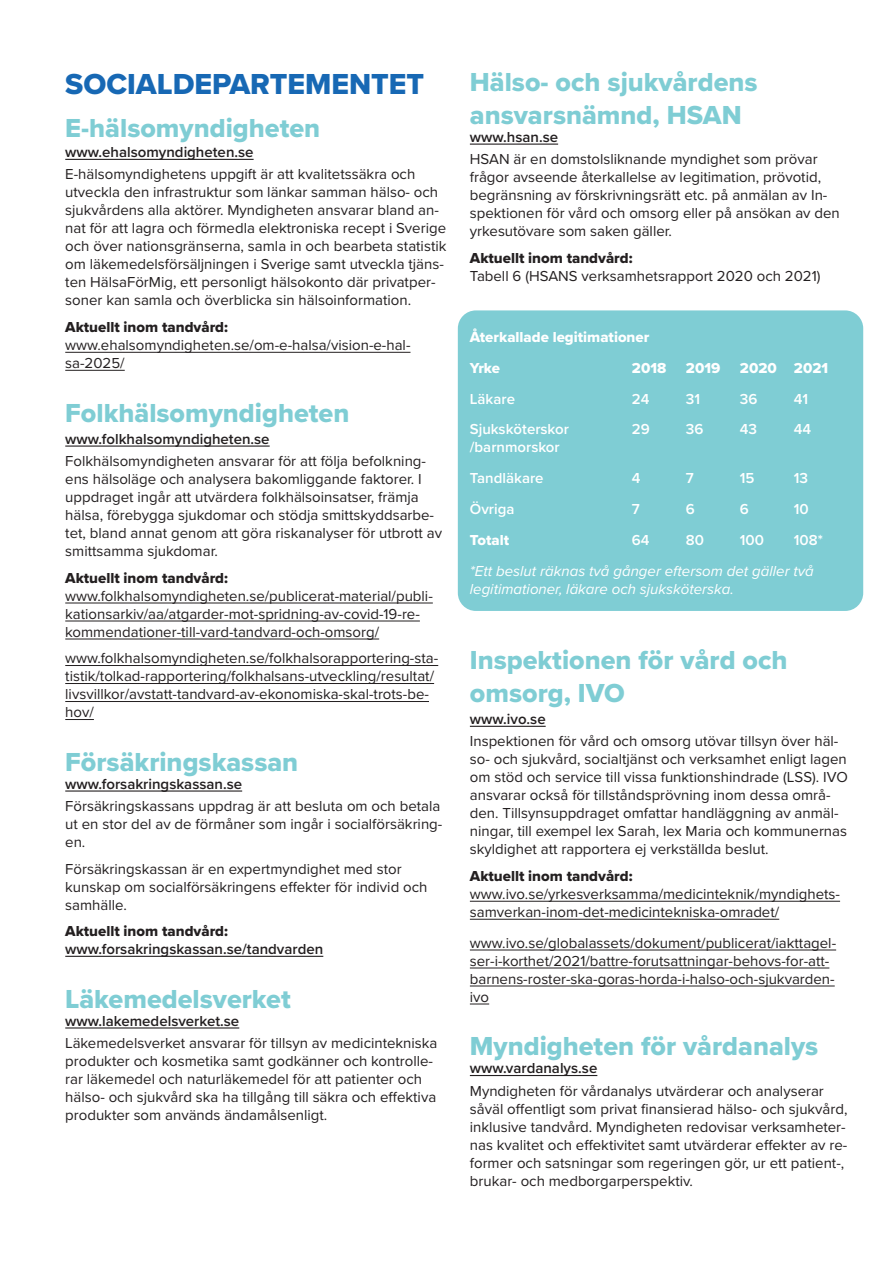
<style>
.page{position:relative;width:893px;height:1263px;background:#fff}
.page>*{position:absolute;margin:0;border:0;box-sizing:border-box;transform-origin:0 0}
.Styckeformat_2{font:30px "Proxima Nova Extrabld";color:#1768b4}
.Styckeformat_5{font:27px/32.4px "Proxima Nova Extrabld";color:#7fcdd4}
.Styckeformat_3{font:15px/18px "Proxima Nova";color:#231f20}
.Styckeformat_5-2{font:15px/18px "Proxima Nova";color:#231f20}
.Styckeformat_3-2{font:600 15px/18px "Proxima Nova";color:#231f20}
.Styckeformat_4{font:15px/18px "Proxima Nova";color:#231f20}
.Styckeformat_3-3{font:600 15px "Proxima Nova";color:#fff}
.Styckeformat_3-4{font:italic 15px/18px "Proxima Nova";color:#fff}
.Styckeformat_3-5{font:15px "Proxima Nova Extrabld";color:#fff}
.Styckeformat_5-3{font:600 15px "Proxima Nova";color:#231f20}
.s1{font-family:"Proxima Nova Extrabld"}
.s2{font-family:"Proxima Nova Extrabld";font-weight:400}
</style>
<div class="page">
<div style="left:458px;top:310px;width:405px;height:301px;background:#7fcdd4;border-radius:18px"></div>
<hr style="left:65px;top:159px;width:189px;height:1px;background:#231f20">
<hr style="left:65px;top:352px;width:345px;height:1px;background:#231f20">
<hr style="left:65px;top:370px;width:60px;height:1px;background:#231f20">
<hr style="left:65px;top:445px;width:205px;height:2px;background:#231f20">
<hr style="left:65px;top:603px;width:368px;height:1px;background:#231f20">
<hr style="left:65px;top:621px;width:355px;height:1px;background:#231f20">
<hr style="left:65px;top:639px;width:314px;height:1px;background:#231f20">
<hr style="left:65px;top:665px;width:373px;height:1px;background:#231f20">
<hr style="left:65px;top:683px;width:369px;height:1px;background:#231f20">
<hr style="left:65px;top:701px;width:364px;height:1px;background:#231f20">
<svg style="left:65px;top:719px;width:29px;height:1px"></svg>
<hr style="left:65px;top:790px;width:177px;height:1px;background:#231f20">
<hr style="left:65px;top:956px;width:258px;height:1px;background:#231f20">
<hr style="left:65px;top:1027px;width:174px;height:1px;background:#231f20">
<hr style="left:470px;top:144px;width:88px;height:1px;background:#231f20">
<hr style="left:470px;top:726px;width:76px;height:1px;background:#231f20">
<hr style="left:470px;top:901px;width:370px;height:1px;background:#231f20">
<hr style="left:470px;top:919px;width:309px;height:1px;background:#231f20">
<hr style="left:470px;top:949px;width:366px;height:1px;background:#231f20">
<hr style="left:470px;top:967px;width:359px;height:1px;background:#231f20">
<hr style="left:470px;top:985px;width:365px;height:1px;background:#231f20">
<svg style="left:470px;top:1003px;width:19px;height:1px"></svg>
<hr style="left:470px;top:1075px;width:127px;height:1px;background:#231f20">
<p class="Styckeformat_2" style="left:65px;top:61px;width:361px">SOCIALDEPARTEMENTET</p>
<p class="Styckeformat_5" style="left:65px;top:111px;width:256px">E-hälsomyndigheten</p>
<p class="Styckeformat_3-2" style="left:65px;top:143px;width:190px">www.ehalsomyndigheten.se</p>
<p class="Styckeformat_3" style="left:65px;top:165px;width:383px">E-hälsomyndighetens uppgift är att kvalitetssäkra och utveckla den infrastruktur som länkar samman hälso- och sjukvårdens alla aktörer. Myndigheten ansvarar bland an&shy;nat för att lagra och förmedla elektroniska recept i Sverige och över nationsgränserna, samla in och bearbeta statistik om läkemedelsförsäljningen i Sverige samt utveckla tjäns&shy;ten HälsaFörMig, ett personligt hälsokonto där privatper&shy;soner kan samla och överblicka sin hälsoinformation.</p>
<p class="Styckeformat_3" style="left:65px;top:317px;width:347px"><span class="s1">Aktuellt inom tandvård: </span>www.ehalsomyndigheten.se/om-e-halsa/vision-e-hal&shy;sa-2025/</p>
<p class="Styckeformat_5" style="left:65px;top:396px;width:286px">Folkhälsomyndigheten</p>
<p class="Styckeformat_3-2" style="left:65px;top:429px;width:206px">www.folkhalsomyndigheten.se</p>
<p class="Styckeformat_3" style="left:65px;top:451px;width:378px">Folkhälsomyndigheten ansvarar för att följa befolkning&shy;ens hälsoläge och analysera bakomliggande faktorer. I uppdraget ingår att utvärdera folkhälsoinsatser, främja hälsa, förebygga sjukdomar och stödja smittskyddsarbe&shy;tet, bland annat genom att göra riskanalyser för utbrott av smittsamma sjukdomar.</p>
<p class="Styckeformat_3" style="left:65px;top:568px;width:369px"><span class="s1">Aktuellt inom tandvård: </span>www.folkhalsomyndigheten.se/publicerat-material/publi&shy;kationsarkiv/aa/atgarder-mot-spridning-av-covid-19-re&shy;kommendationer-till-vard-tandvard-och-omsorg/</p>
<p class="Styckeformat_3" style="left:65px;top:648px;width:374px">www.folkhalsomyndigheten.se/folkhalsorapportering-sta&shy;tistik/tolkad-rapportering/folkhalsans-utveckling/resultat/ livsvillkor/avstatt-tandvard-av-ekonomiska-skal-trots-be&shy;hov/</p>
<p class="Styckeformat_5" style="left:65px;top:745px;width:235px">Försäkringskassan</p>
<p class="Styckeformat_5-3" style="left:65px;top:773px;width:178px">www.forsakringskassan.se</p>
<p class="Styckeformat_4" style="left:65px;top:796px;width:379px">Försäkringskassans uppdrag är att besluta om och betala ut en stor del av de förmåner som ingår i socialförsäkring&shy;en.</p>
<p class="Styckeformat_3" style="left:65px;top:859px;width:364px">Försäkringskassan är en expertmyndighet med stor kunskap om socialförsäkringens effekter för individ och samhälle.</p>
<p class="Styckeformat_3-2" style="left:65px;top:922px;width:260px"><span class="s2">Aktuellt inom tandvård: </span>www.forsakringskassan.se/tandvarden</p>
<p class="Styckeformat_5" style="left:65px;top:982px;width:227px">Läkemedelsverket</p>
<p class="Styckeformat_3-2" style="left:65px;top:1011px;width:176px">www.lakemedelsverket.se</p>
<p class="Styckeformat_3" style="left:65px;top:1033px;width:374px">Läkemedelsverket ansvarar för tillsyn av medicintekniska produkter och kosmetika samt godkänner och kontrolle&shy;rar läkemedel och naturläkemedel för att patienter och hälso- och sjukvård ska ha tillgång till säkra och effektiva produkter som används ändamålsenligt.</p>
<p class="Styckeformat_5" style="left:470px;top:66px;width:289px">Hälso- och sjukvårdens ansvarsnämnd, HSAN</p>
<p class="Styckeformat_5-3" style="left:470px;top:126px;width:90px">www.hsan.se</p>
<p class="Styckeformat_5-2" style="left:470px;top:149px;width:371px">HSAN är en domstolsliknande myndighet som prövar frågor avseende återkallelse av legitimation, prövotid, begränsning av förskrivningsrätt etc. på anmälan av In&shy;spektionen för vård och omsorg eller på ansökan av den yrkesutövare som saken gäller.</p>
<p class="Styckeformat_3" style="left:470px;top:248px;width:352px"><span class="s1">Aktuellt inom tandvård:<br></span>Tabell 6 (HSANS verksamhetsrapport 2020 och 2021)</p>
<p class="Styckeformat_3-5" style="left:470px;top:326px;width:181px">Återkallade legitimationer</p>
<p class="Styckeformat_3-5" style="left:470px;top:357px;width:32px">Yrke</p>
<p class="Styckeformat_3-5" style="left:632px;top:357px;width:36px">2018</p>
<p class="Styckeformat_3-5" style="left:686px;top:357px;width:36px">2019</p>
<p class="Styckeformat_3-5" style="left:740px;top:357px;width:90px">2020 2021</p>
<p class="Styckeformat_3-3" style="left:470px;top:387px;width:47px">Läkare</p>
<p class="Styckeformat_3-3" style="left:632px;top:387px;width:19px">24</p>
<p class="Styckeformat_3-3" style="left:686px;top:387px;width:16px">31</p>
<p class="Styckeformat_3-3" style="left:740px;top:387px;width:19px">36</p>
<p class="Styckeformat_3-3" style="left:794px;top:387px;width:16px">41</p>
<p class="Styckeformat_3-3" style="left:470px;top:418px;width:101px">Sjuksköterskor</p>
<p class="Styckeformat_3-3" style="left:632px;top:418px;width:19px">29</p>
<p class="Styckeformat_3-3" style="left:686px;top:418px;width:19px">36</p>
<p class="Styckeformat_3-3" style="left:740px;top:418px;width:19px">43</p>
<p class="Styckeformat_3-3" style="left:794px;top:418px;width:19px">44</p>
<p class="Styckeformat_3-3" style="left:470px;top:436px;width:91px">/barnmorskor</p>
<p class="Styckeformat_3-3" style="left:470px;top:467px;width:75px">Tandläkare</p>
<p class="Styckeformat_3-3" style="left:632px;top:467px;width:10px">4</p>
<p class="Styckeformat_3-3" style="left:686px;top:467px;width:9px">7</p>
<p class="Styckeformat_3-3" style="left:740px;top:467px;width:16px">15</p>
<p class="Styckeformat_3-3" style="left:794px;top:467px;width:16px">13</p>
<p class="Styckeformat_3-3" style="left:470px;top:498px;width:46px">Övriga</p>
<p class="Styckeformat_3-3" style="left:632px;top:498px;width:9px">7</p>
<p class="Styckeformat_3-3" style="left:686px;top:498px;width:11px">6</p>
<p class="Styckeformat_3-3" style="left:740px;top:498px;width:11px">6</p>
<p class="Styckeformat_3-3" style="left:794px;top:498px;width:16px">10</p>
<p class="Styckeformat_3-5" style="left:470px;top:529px;width:41px">Totalt</p>
<p class="Styckeformat_3-3" style="left:632px;top:529px;width:19px">64</p>
<p class="Styckeformat_3-3" style="left:686px;top:529px;width:20px">80</p>
<p class="Styckeformat_3-3" style="left:740px;top:529px;width:26px">100</p>
<p class="Styckeformat_3-3" style="left:794px;top:529px;width:31px">108*</p>
<p class="Styckeformat_3-4" style="left:470px;top:561px;width:345px">*Ett beslut räknas två gånger eftersom det gäller två legitimationer, läkare och sjuksköterska.</p>
<p class="Styckeformat_5" style="left:470px;top:644px;width:319px">Inspektionen för vård och omsorg, IVO</p>
<p class="Styckeformat_5-3" style="left:470px;top:708px;width:77px">www.ivo.se</p>
<p class="Styckeformat_5-2" style="left:470px;top:732px;width:379px">Inspektionen för vård och omsorg utövar tillsyn över häl&shy;so- och sjukvård, socialtjänst och verksamhet enligt lagen om stöd och service till vissa funktionshindrade (LSS). IVO ansvarar också för tillståndsprövning inom dessa områ&shy;den. Tillsynsuppdraget omfattar handläggning av anmäl&shy;ningar, till exempel lex Sarah, lex Maria och kommunernas skyldighet att rapportera ej verkställda beslut.</p>
<p class="Styckeformat_3" style="left:470px;top:866px;width:372px"><span class="s1">Aktuellt inom tandvård: </span>www.ivo.se/yrkesverksamma/medicinteknik/myndighets&shy;samverkan-inom-det-medicintekniska-omradet/</p>
<p class="Styckeformat_3" style="left:470px;top:933px;width:368px">www.ivo.se/globalassets/dokument/publicerat/iakttagel&shy;ser-i-korthet/2021/battre-forutsattningar-behovs-for-att&shy;barnens-roster-ska-goras-horda-i-halso-och-sjukvarden&shy;ivo</p>
<p class="Styckeformat_5" style="left:470px;top:1030px;width:350px">Myndigheten för vårdanalys</p>
<p class="Styckeformat_3-2" style="left:470px;top:1059px;width:129px">www.vardanalys.se</p>
<p class="Styckeformat_3" style="left:470px;top:1081px;width:379px">Myndigheten för vårdanalys utvärderar och analyserar såväl offentligt som privat finansierad hälso- och sjukvård, inklusive tandvård. Myndigheten redovisar verksamheter&shy;nas kvalitet och effektivitet samt utvärderar effekter av re&shy;former och satsningar som regeringen gör, ur ett patient-, brukar- och medborgarperspektiv.</p>
</div>
